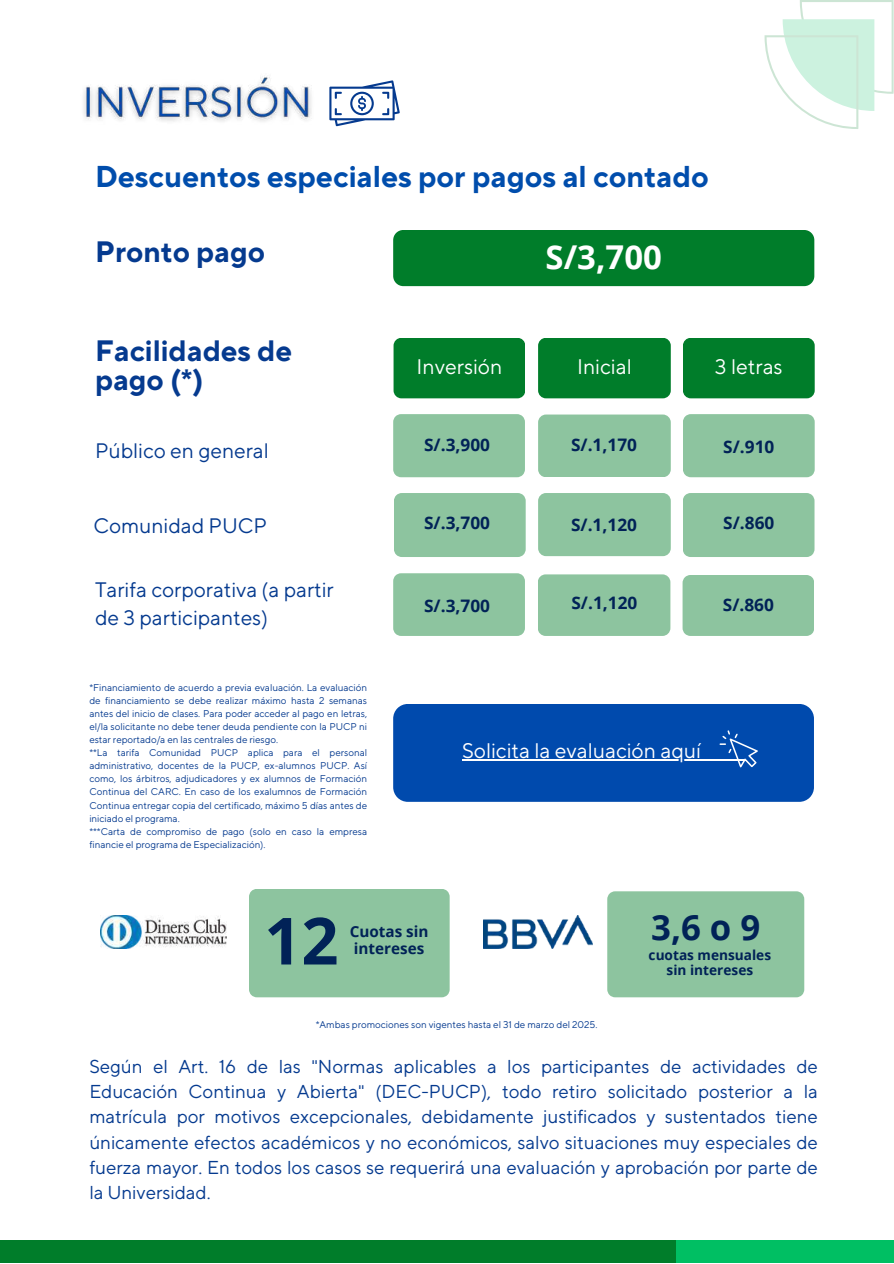
<style>
.page{position:relative;width:894px;height:1264px;background:#fff}
.page>*{position:absolute;margin:0;border:0;box-sizing:border-box;transform-origin:0 0}
.t1{font:700 65.1px "Open Sans";color:#012257}
.t2{font:700 34.8px "Open Sans";color:#012257}
.t3{font:700 32.85px "Open Sans";color:#fff}
.t4{font:700 30px "TT Norms Pro";color:#004dac}
.t5{font:700 29.4px/29.2px "TT Norms Pro";color:#053a8f}
.t6{font:21px "TT Norms Pro";color:#fff}
.t7{font:20.85px/28.2px "TT Norms Pro";color:#053a8f}
.t8{font:18.6px/25px "TT Norms Pro";color:#053a8f;text-align:justify}
.t9{font:700 17.25px "Open Sans";color:#012257}
.t10{font:700 15.3px/17px "Open Sans";color:#012257}
.t11{font:700 13.65px/15.3px "Open Sans";color:#012257;text-align:center}
.t12{font:9.75px/13px "TT Norms Pro";color:#053a8f}
</style>
<div class="page">
<img style="left:83px;top:76px;width:229px;height:46px">
<svg style="left:329px;top:80px;width:71px;height:46px"></svg>
<div style="left:0;top:1240px;width:681px;height:23px;background:#007d2a"></div>
<div style="left:676px;top:1240px;width:217px;height:23px;background:#00bf63"></div>
<svg style="left:764px;top:0;width:129px;height:129px"></svg>
<div style="left:393px;top:230px;width:421px;height:56px;background:#007d2a;border-radius:10px"></div>
<div style="left:393px;top:338px;width:132px;height:60px;background:#007d2a;border-radius:8px"></div>
<div style="left:538px;top:338px;width:132px;height:60px;background:#007d2a;border-radius:8px"></div>
<div style="left:682px;top:338px;width:132px;height:60px;background:#007d2a;border-radius:8px"></div>
<div style="left:394px;top:493px;width:131px;height:64px;background:#8dc49f"></div>
<div style="left:538px;top:414px;width:132px;height:63px;background:#8dc49f;border-radius:8px"></div>
<div style="left:683px;top:414px;width:131px;height:63px;background:#8dc49f"></div>
<div style="left:393px;top:414px;width:131px;height:63px;background:#8dc49f"></div>
<div style="left:538px;top:493px;width:132px;height:63px;background:#8dc49f;border-radius:8px"></div>
<div style="left:683px;top:493px;width:131px;height:64px;background:#8dc49f"></div>
<div style="left:393px;top:573px;width:132px;height:63px;background:#8dc49f"></div>
<div style="left:537px;top:574px;width:133px;height:62px;background:#8dc49f;border-radius:8px"></div>
<div style="left:682px;top:575px;width:132px;height:61px;background:#8dc49f"></div>
<div style="left:393px;top:704px;width:420px;height:97px;background:#004aad"></div>
<img style="left:101px;top:915px;width:126px;height:33px">
<div style="left:249px;top:889px;width:200px;height:108px;background:#8dc49f"></div>
<div style="left:607px;top:891px;width:197px;height:106px;background:#8dc49f"></div>
<img style="left:483px;top:915px;width:109px;height:33px">
<h3 class="t4" style="left:95px;top:158px;width:615px">Descuentos especiales por pagos al contado</h3>
<h3 class="t5" style="left:95px;top:239px;width:171px">Pronto pago</h3>
<h3 class="t5" style="left:95px;top:337px;width:198px">Facilidades de pago (*)</h3>
<h3 class="t7" style="left:95px;top:437px;width:175px">Público en general</h3>
<h3 class="t7" style="left:93px;top:512px;width:175px">Comunidad PUCP</h3>
<h3 class="t7" style="left:95px;top:576px;width:240px">Tarifa corporativa (a partir de 3 participantes)</h3>
<p class="t12" style="left:89px;top:682px;width:279px">*Financiamiento de acuerdo a previa evaluación. La evaluación de financiamiento se debe realizar máximo hasta 2 semanas antes del inicio de clases. Para poder acceder al pago en letras, el/la solicitante no debe tener deuda pendiente con la PUCP ni estar reportado/a en las centrales de riesgo.<br>**La tarifa Comunidad PUCP aplica para el personal administrativo, docentes de la PUCP, ex-alumnos PUCP. Así como, los árbitros, adjudicadores y ex alumnos de Formación Continua del CARC. En caso de los exalumnos de Formación Continua entregar copia del certificado, máximo 5 días antes de iniciado el programa.<br>***Carta de compromiso de pago (solo en caso la empresa financie el programa de Especialización).</p>
<h3 class="t3" style="left:545px;top:234px;width:118px">S/3,700</h3>
<h3 class="t6" style="left:416px;top:354px;width:87px">Inversión</h3>
<h3 class="t6" style="left:577px;top:354px;width:56px">Inicial</h3>
<h3 class="t6" style="left:714px;top:354px;width:69px">3 letras</h3>
<h3 class="t9" style="left:424px;top:433px;width:67px">S/.3,900</h3>
<h3 class="t9" style="left:571px;top:432px;width:67px">S/.1,170</h3>
<h3 class="t9" style="left:723px;top:435px;width:53px">S/.910</h3>
<h3 class="t9" style="left:424px;top:510px;width:67px">S/.3,700</h3>
<h3 class="t9" style="left:571px;top:512px;width:67px">S/.1,120</h3>
<h3 class="t9" style="left:723px;top:510px;width:53px">S/.860</h3>
<h3 class="t9" style="left:424px;top:593px;width:67px">S/.3,700</h3>
<h3 class="t9" style="left:571px;top:591px;width:67px">S/.1,120</h3>
<h3 class="t9" style="left:722px;top:592px;width:53px">S/.860</h3>
<h3 class="t6" style="left:462px;top:738px;width:240px">Solicita la evaluación aquí</h3>
<h1 class="t1" style="left:264px;top:894px;width:76px">12</h1>
<h3 class="t10" style="left:349px;top:922px;width:80px">Cuotas sin intereses</h3>
<h2 class="t2" style="left:651px;top:903px;width:111px">3,6 o 9</h2>
<h3 class="t11" style="left:648px;top:946px;width:124px">cuotas mensuales sin intereses</h3>
<p class="t12" style="left:316px;top:1018px;width:283px">*Ambas promociones son vigentes hasta el 31 de marzo del 2025.</p>
<p class="t8" style="left:89px;top:1054px;width:729px">Según el Art. 16 de las "Normas aplicables a los participantes de actividades de Educación Continua y Abierta" (DEC-PUCP), todo retiro solicitado posterior a la matrícula por motivos excepcionales, debidamente justificados y sustentados tiene únicamente efectos académicos y no económicos, salvo situaciones muy especiales de fuerza mayor. En todos los casos se requerirá una evaluación y aprobación por parte de la Universidad.</p>
</div>
